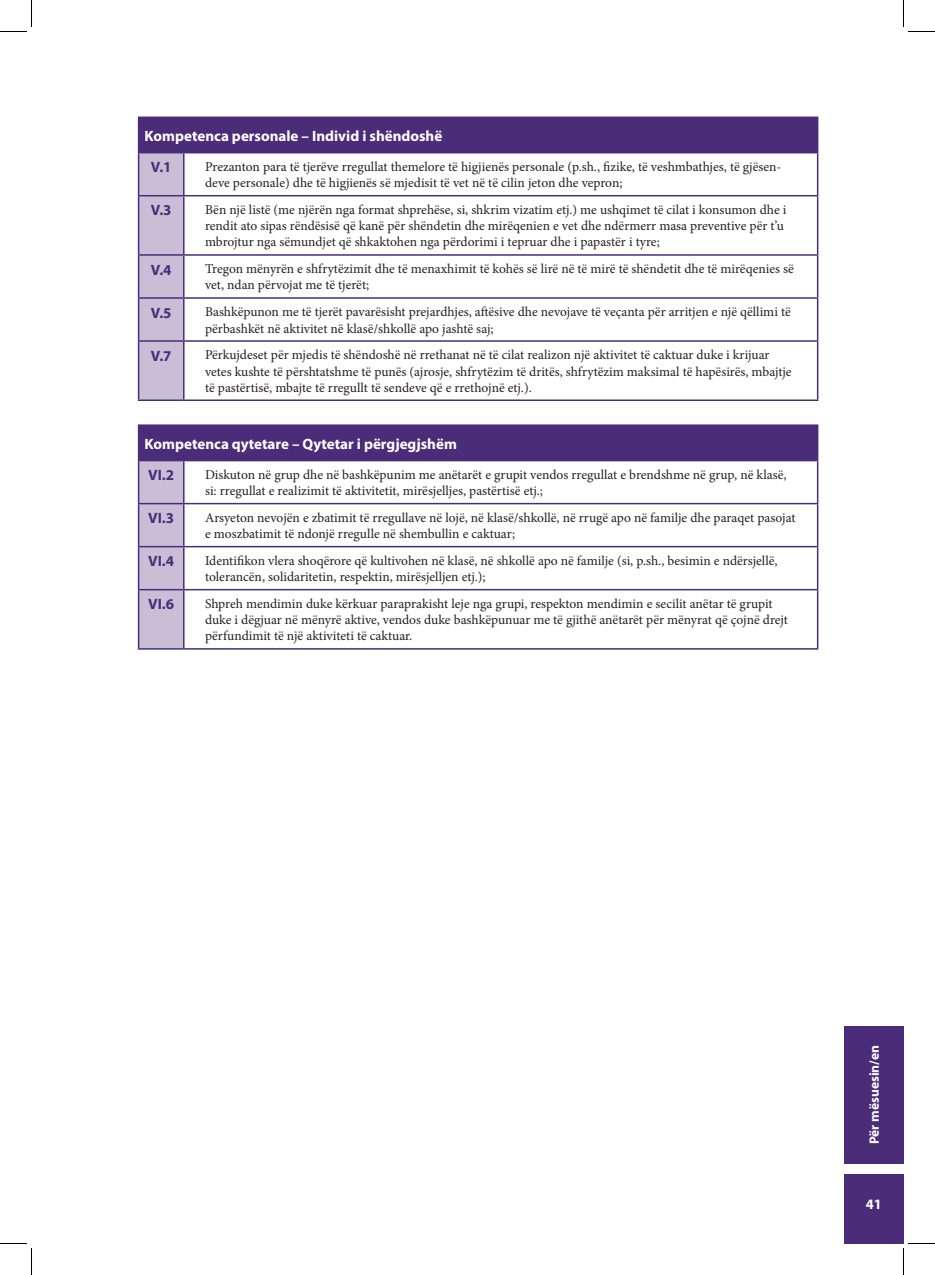
<style>
.page{position:relative;width:935px;height:1275px;background:#fff}
.page>*{position:absolute;margin:0;border:0;box-sizing:border-box;transform-origin:0 0}
.t1{font:700 15px "Myriad Pro";color:#fff}
.t2{font:700 15px "Myriad Pro";color:#4b2c78}
.t3{font:700 14.4px "Myriad Pro";color:#fff}
.t4{font:13.5px/16.2px "Minion Pro";color:#231f20}
.t5{font:700 13.5px "Myriad Pro";color:#fff}
</style>
<div class="page">
<div style="left:844px;top:1026px;width:59px;height:138px;background:#4b2c78"></div>
<div style="left:844px;top:1174px;width:59px;height:69px;background:#4b2c78"></div>
<div style="left:139px;top:117px;width:678px;height:36px;background:#4b2c78"></div>
<div style="left:139px;top:153px;width:44px;height:246px;background:#c8bfd7"></div>
<hr style="left:138px;top:153px;width:1px;height:42px;background:#4b2c78">
<hr style="left:183px;top:153px;width:1px;height:42px;background:#4b2c78">
<hr style="left:817px;top:153px;width:1px;height:42px;background:#4b2c78">
<hr style="left:138px;top:195px;width:46px;height:1px;background:#4b2c78">
<hr style="left:138px;top:196px;width:1px;height:58px;background:#4b2c78">
<hr style="left:184px;top:195px;width:634px;height:1px;background:#4b2c78">
<hr style="left:183px;top:196px;width:1px;height:58px;background:#4b2c78">
<hr style="left:817px;top:196px;width:1px;height:58px;background:#4b2c78">
<hr style="left:138px;top:254px;width:46px;height:2px;background:#4b2c78">
<hr style="left:138px;top:256px;width:1px;height:41px;background:#4b2c78">
<hr style="left:184px;top:254px;width:634px;height:2px;background:#4b2c78">
<hr style="left:183px;top:256px;width:1px;height:41px;background:#4b2c78">
<hr style="left:817px;top:256px;width:1px;height:41px;background:#4b2c78">
<hr style="left:138px;top:297px;width:46px;height:2px;background:#4b2c78">
<hr style="left:138px;top:299px;width:1px;height:41px;background:#4b2c78">
<hr style="left:184px;top:297px;width:634px;height:2px;background:#4b2c78">
<hr style="left:183px;top:299px;width:1px;height:41px;background:#4b2c78">
<hr style="left:817px;top:299px;width:1px;height:41px;background:#4b2c78">
<hr style="left:138px;top:340px;width:46px;height:2px;background:#4b2c78">
<hr style="left:138px;top:342px;width:1px;height:57px;background:#4b2c78">
<hr style="left:184px;top:340px;width:634px;height:2px;background:#4b2c78">
<hr style="left:183px;top:342px;width:1px;height:57px;background:#4b2c78">
<hr style="left:817px;top:342px;width:1px;height:57px;background:#4b2c78">
<hr style="left:138px;top:399px;width:46px;height:2px;background:#4b2c78">
<hr style="left:184px;top:399px;width:634px;height:2px;background:#4b2c78">
<hr style="left:138px;top:117px;width:46px;height:1px;background:#4b2c78">
<hr style="left:138px;top:118px;width:1px;height:34px;background:#4b2c78">
<hr style="left:184px;top:117px;width:634px;height:1px;background:#4b2c78">
<hr style="left:817px;top:118px;width:1px;height:34px;background:#4b2c78">
<hr style="left:138px;top:152px;width:46px;height:1px;background:#4b2c78">
<hr style="left:184px;top:152px;width:634px;height:1px;background:#4b2c78">
<div style="left:139px;top:425px;width:678px;height:36px;background:#4b2c78"></div>
<svg style="left:139px;top:461px;width:44px;height:187px;background:#c4bbd4"></svg>
<hr style="left:138px;top:461px;width:1px;height:42px;background:#4b2c78">
<hr style="left:183px;top:461px;width:1px;height:42px;background:#4b2c78">
<hr style="left:817px;top:461px;width:1px;height:42px;background:#4b2c78">
<hr style="left:138px;top:503px;width:46px;height:1px;background:#4b2c78">
<hr style="left:138px;top:504px;width:1px;height:42px;background:#4b2c78">
<hr style="left:184px;top:503px;width:634px;height:1px;background:#4b2c78">
<hr style="left:183px;top:504px;width:1px;height:42px;background:#4b2c78">
<hr style="left:817px;top:504px;width:1px;height:42px;background:#4b2c78">
<hr style="left:138px;top:546px;width:46px;height:1px;background:#4b2c78">
<hr style="left:138px;top:547px;width:1px;height:42px;background:#4b2c78">
<hr style="left:184px;top:546px;width:634px;height:1px;background:#4b2c78">
<hr style="left:183px;top:547px;width:1px;height:42px;background:#4b2c78">
<hr style="left:817px;top:547px;width:1px;height:42px;background:#4b2c78">
<hr style="left:138px;top:589px;width:46px;height:1px;background:#4b2c78">
<hr style="left:138px;top:590px;width:1px;height:58px;background:#4b2c78">
<hr style="left:184px;top:589px;width:634px;height:1px;background:#4b2c78">
<hr style="left:183px;top:590px;width:1px;height:58px;background:#4b2c78">
<hr style="left:817px;top:590px;width:1px;height:58px;background:#4b2c78">
<hr style="left:138px;top:648px;width:46px;height:2px;background:#4b2c78">
<hr style="left:184px;top:648px;width:634px;height:2px;background:#4b2c78">
<hr style="left:138px;top:424px;width:46px;height:2px;background:#4b2c78">
<hr style="left:138px;top:426px;width:1px;height:34px;background:#4b2c78">
<hr style="left:184px;top:424px;width:634px;height:2px;background:#4b2c78">
<hr style="left:817px;top:426px;width:1px;height:34px;background:#4b2c78">
<hr style="left:138px;top:460px;width:46px;height:1px;background:#4b2c78">
<hr style="left:184px;top:460px;width:634px;height:1px;background:#4b2c78">
<svg style="left:0;top:0;width:32px;height:32px"></svg>
<svg style="left:0;top:1243px;width:32px;height:32px"></svg>
<svg style="left:903px;top:0;width:32px;height:32px"></svg>
<svg style="left:903px;top:1243px;width:32px;height:32px"></svg>
<p class="t1" style="left:145px;top:126px;width:299px">Kompetenca personale – Individ i shëndoshë</p>
<p class="t2" style="left:151px;top:158px;width:22px">V.1</p>
<p class="t4" style="left:205px;top:159px;width:578px">Prezanton para të tjerëve rregullat themelore të higjienës personale (p.sh., fizike, të veshmbathjes, të gjësen-</p>
<p class="t4" style="left:205px;top:175px;width:419px">deve personale) dhe të higjienës së mjedisit të vet në të cilin jeton dhe vepron;</p>
<p class="t2" style="left:151px;top:201px;width:22px">V.3</p>
<p class="t4" style="left:205px;top:202px;width:583px">Bën një listë (me njërën nga format shprehëse, si, shkrim vizatim etj.) me ushqimet të cilat i konsumon dhe i rendit ato sipas rëndësisë që kanë për shëndetin dhe mirëqenien e vet dhe ndërmerr masa preventive për t’u mbrojtur nga sëmundjet që shkaktohen nga përdorimi i tepruar dhe i papastër i tyre;</p>
<p class="t2" style="left:151px;top:260px;width:22px">V.4</p>
<p class="t4" style="left:205px;top:261px;width:590px">Tregon mënyrën e shfrytëzimit dhe të menaxhimit të kohës së lirë në të mirë të shëndetit dhe të mirëqenies së vet, ndan përvojat me të tjerët;</p>
<p class="t2" style="left:151px;top:303px;width:22px">V.5</p>
<p class="t4" style="left:205px;top:304px;width:587px">Bashkëpunon me të tjerët pavarësisht prejardhjes, aftësive dhe nevojave të veçanta për arritjen e një qëllimi të përbashkët në aktivitet në klasë/shkollë apo jashtë saj;</p>
<p class="t2" style="left:151px;top:346px;width:22px">V.7</p>
<p class="t4" style="left:205px;top:347px;width:588px">Përkujdeset për mjedis të shëndoshë në rrethanat në të cilat realizon një aktivitet të caktuar duke i krijuar vetes kushte të përshtatshme të punës (ajrosje, shfrytëzim të dritës, shfrytëzim maksimal të hapësirës, mbajtje të pastërtisë, mbajte të rregullt të sendeve që e rrethojnë etj.).</p>
<p class="t1" style="left:145px;top:434px;width:314px">Kompetenca qytetare – Qytetar i përgjegjshëm</p>
<p class="t2" style="left:148px;top:465px;width:28px">VI.2</p>
<p class="t4" style="left:205px;top:466px;width:583px">Diskuton në grup dhe në bashkëpunim me anëtarët e grupit vendos rregullat e brendshme në grup, në klasë, si: rregullat e realizimit të aktivitetit, mirësjelljes, pastërtisë etj.;</p>
<p class="t2" style="left:148px;top:508px;width:28px">VI.3</p>
<p class="t4" style="left:205px;top:510px;width:592px">Arsyeton nevojën e zbatimit të rregullave në lojë, në klasë/shkollë, në rrugë apo në familje dhe paraqet pasojat e moszbatimit të ndonjë rregulle në shembullin e caktuar;</p>
<p class="t2" style="left:148px;top:551px;width:28px">VI.4</p>
<p class="t4" style="left:205px;top:553px;width:574px">Identifikon vlera shoqërore që kultivohen në klasë, në shkollë apo në familje (si, p.sh., besimin e ndërsjellë, tolerancën, solidaritetin, respektin, mirësjelljen etj.);</p>
<p class="t2" style="left:148px;top:595px;width:28px">VI.6</p>
<p class="t4" style="left:205px;top:596px;width:584px">Shpreh mendimin duke kërkuar paraprakisht leje nga grupi, respekton mendimin e secilit anëtar të grupit duke i dëgjuar në mënyrë aktive, vendos duke bashkëpunuar me të gjithë anëtarët për mënyrat që çojnë drejt përfundimit të një aktiviteti të caktuar.</p>
<p class="t5" style="left:865px;top:1144px;width:101px;rotate:-90deg">Për mësuesin/en</p>
<p class="t3" style="left:866px;top:1194px;width:17px">41</p>
</div>
